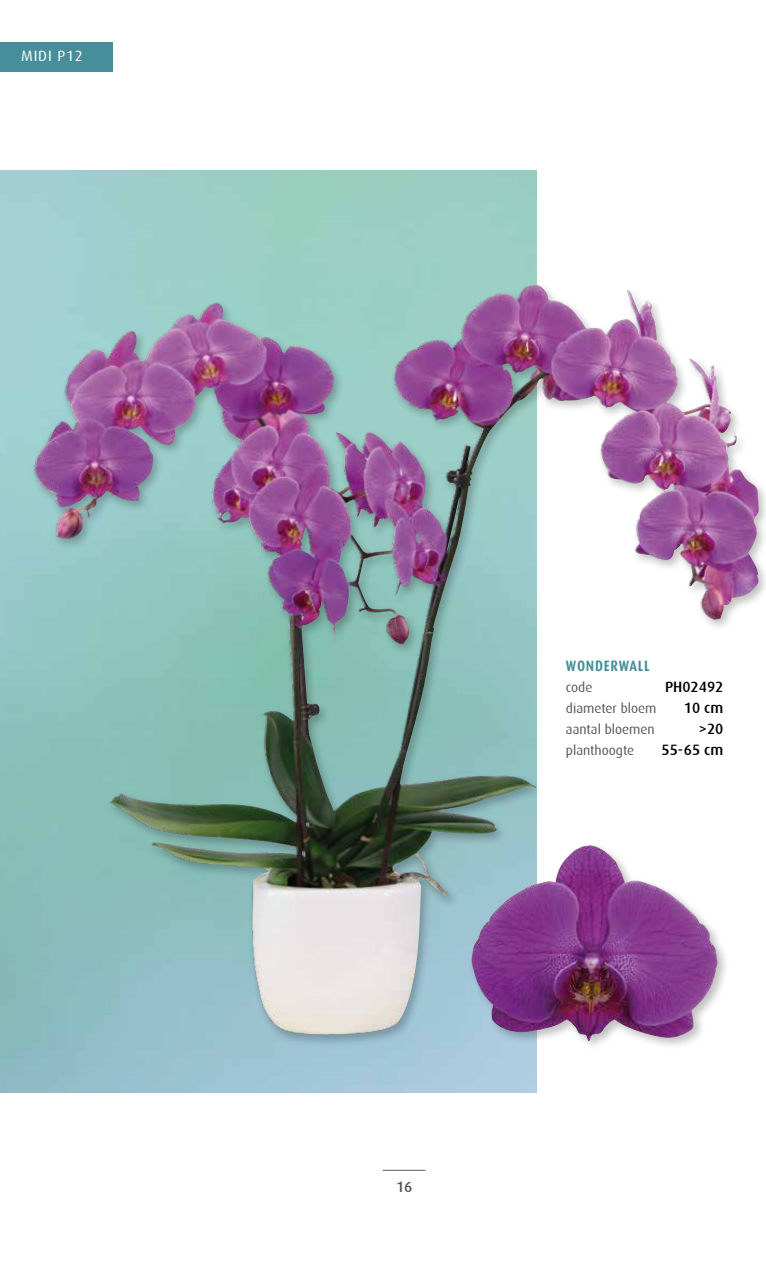
<style>
.page{position:relative;width:766px;height:1263px;background:#fff}
.page>*{position:absolute;margin:0;border:0;box-sizing:border-box;transform-origin:0 0}
.t1{font:500 15px "Dax";color:#000}
.t2{font:700 15px "Dax Condensed";letter-spacing:.05em;color:#468e99}
.t3{font:15px "Dax";letter-spacing:.05em;color:#fff}
.t4{font:500 15px "Dax";color:#575756}
.t5{font:13.5px "Dax";color:#575756}
</style>
<div class="page">
<hr style="left:383px;top:1170px;width:42px;height:1px;background:#575756">
<div style="left:30px;top:281px;width:735px;height:766px;background:#000;opacity:.25"></div>
<img style="left:299px;top:285px;width:235px;height:248px">
<div style="left:467px;top:842px;width:262px;height:210px;background:#000;opacity:.25"></div>
<img style="left:470px;top:845px;width:248px;height:197px">
<div style="left:0;top:43px;width:112px;height:29px;background:#468e99"></div>
<p class="t3" style="left:21px;top:48px;width:63px">MIDI P12</p>
<p class="t2" style="left:566px;top:657px;width:85px">WONDERWALL</p>
<p class="t5" style="left:566px;top:680px;width:28px">code</p>
<p class="t1" style="left:664px;top:678px;width:60px">PH02492</p>
<p class="t5" style="left:566px;top:701px;width:92px">diameter bloem</p>
<p class="t1" style="left:683px;top:699px;width:41px">10 cm</p>
<p class="t5" style="left:566px;top:722px;width:90px">aantal bloemen</p>
<p class="t1" style="left:698px;top:720px;width:26px">&gt;20</p>
<p class="t5" style="left:566px;top:743px;width:70px">planthoogte</p>
<p class="t1" style="left:661px;top:741px;width:63px">55-65 cm</p>
<p class="t4" style="left:396px;top:1178px;width:18px">16</p>
</div>
